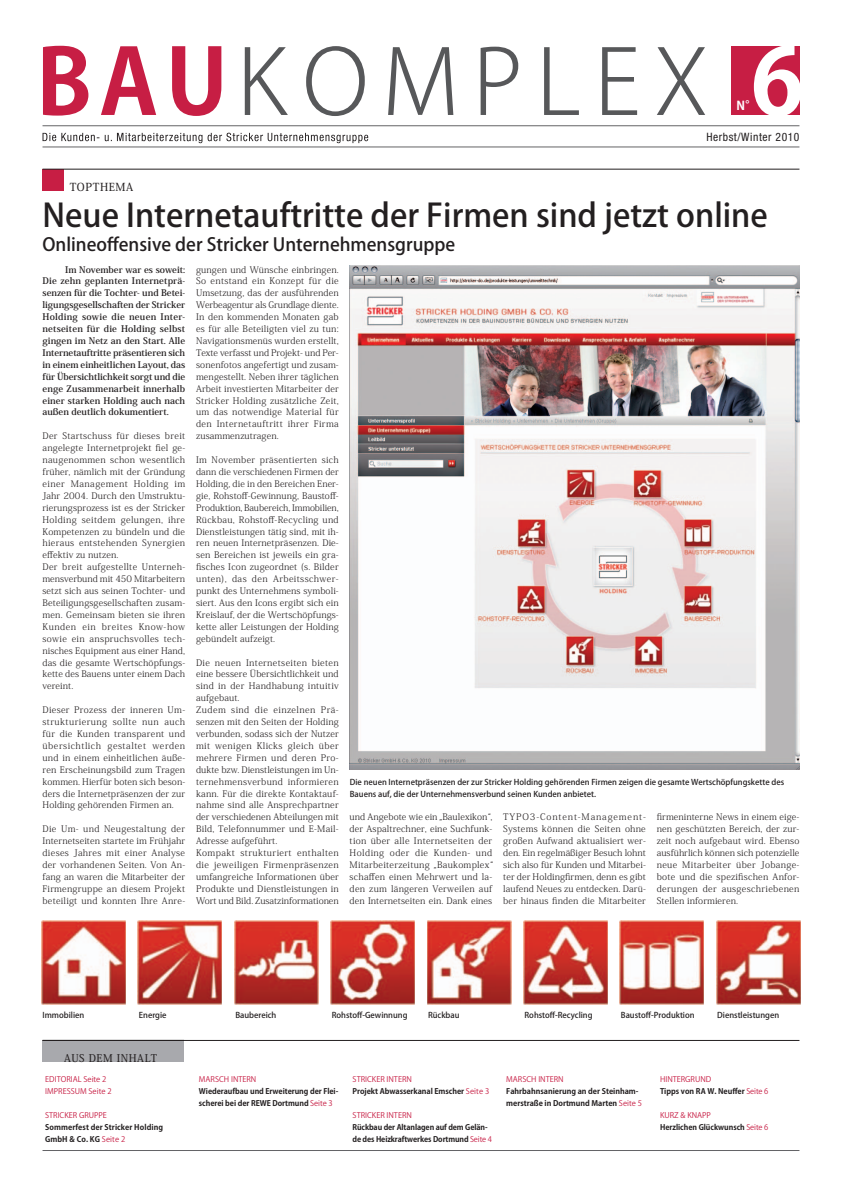
<style>
.page{position:relative;width:842px;height:1191px;background:#fff}
.page>*{position:absolute;margin:0;border:0;box-sizing:border-box;transform-origin:0 0}
.t1{font:92.8px "Koz Go Pro Bold 90 msp RKSJ H";color:#fff}
.t2{font:89.3px "Koz Go Pro Light 90 msp RKSJ H";letter-spacing:.15em;color:#57585a}
.t3{font:32px "Koz Go Pro Medium 90 msp RKSJ H";color:#231f20}
.t4{font:18px "Koz Go Pro Medium 90 msp RKSJ H";color:#231f20}
.t5{font:12.1px "Koz Go Pro Bold 90 msp RKSJ H";color:#fff}
.t6{font:condensed 11.5px "Helvetica Neue";letter-spacing:.05em;color:#231f20}
.t7{font:11px "Koz Min Pro Medium 90 msp RKSJ H";letter-spacing:.05em;color:#231f20}
.t8{font:10.6px "Koz Min Pro Medium 90 msp RKSJ H";letter-spacing:.05em;color:#231f20}
.t9{font:9px/11.9px "Koz Min Pro Light 90 msp RKSJ H";letter-spacing:.02em;color:#231f20;text-align:justify}
.t10{font:9px/11.9px "Koz Min Pro Bold 90 msp RKSJ H";color:#231f20;text-align:justify}
.t11{font:8px/11.9px "Koz Go Pro Medium 90 msp RKSJ H";color:#231f20}
.t12{font:7.7px/11.9px "Koz Go Pro Bold 90 msp RKSJ H";letter-spacing:-.005em;color:#231f20}
.t13{font:7.7px/11.9px "Koz Go Pro Regular 90 msp RKSJ H";color:#c71e44}
.s1{font-family:"Koz Go Pro Bold 90 msp RKSJ H";color:#c71e44}
.s2{font-family:"Koz Go Pro Regular 90 msp RKSJ H";color:#c71e44}
</style>
<div class="page">
<hr style="left:43px;top:147px;width:756px;height:1px;background:#636366">
<hr style="left:43px;top:125px;width:756px;height:1px;background:#636366">
<div style="left:43px;top:169px;width:21px;height:22px;background:#c71e44"></div>
<div style="left:731px;top:46px;width:68px;height:69px;background:#c71e44"></div>
<svg style="left:43px;top:133px;width:325px;height:10px"></svg>
<hr style="left:43px;top:169px;width:756px;height:1px;background:#231f20">
<hr style="left:43px;top:1150px;width:756px;height:1px;background:#636366">
<div style="left:43px;top:1040px;width:141px;height:22px;background:#a8a9ad"></div>
<hr style="left:43px;top:1040px;width:756px;height:1px;background:#231f20">
<img style="left:716px;top:921px;width:84px;height:84px">
<img style="left:41px;top:921px;width:84px;height:84px">
<img style="left:138px;top:921px;width:84px;height:84px">
<img style="left:331px;top:921px;width:84px;height:84px">
<img style="left:620px;top:921px;width:84px;height:84px">
<img style="left:523px;top:921px;width:84px;height:84px">
<img style="left:427px;top:921px;width:84px;height:84px">
<img style="left:234px;top:921px;width:84px;height:84px">
<img style="left:350px;top:265px;width:449px;height:505px">
<h2 class="t2" style="left:36px;top:48px;width:673px"><span class="s1">BAU</span>KOMPLEX</h2>
<h1 class="t1" style="left:751px;top:46px;width:55px">6</h1>
<h3 class="t5" style="left:737px;top:101px;width:22px">N°</h3>
<p class="t7" style="left:70px;top:182px;width:65px">TOPTHEMA</p>
<p class="t6" style="left:706px;top:133px;width:95px">Herbst/Winter 2010</p>
<h3 class="t3" style="left:43px;top:203px;width:727px">Neue Internetauftritte der Firmen sind jetzt online</h3>
<h3 class="t4" style="left:43px;top:238px;width:414px">Onlineoffensive der Stricker Unternehmensgruppe</h3>
<p class="t10" style="left:43px;top:264px;width:144px;text-indent:23px">Im November war es soweit:<br>Die zehn geplanten Internetprä&shy;senzen für die Tochter- und Betei&shy;ligungsgesellschaften der Stricker Holding sowie die neuen Inter&shy;netseiten für die Holding selbst gingen im Netz an den Start. Alle Internetauftritte präsentieren sich in einem einheitlichen Layout, das für Übersichtlichkeit sorgt und die enge Zusammenarbeit innerhalb einer starken Holding auch nach außen deutlich dokumentiert.</p>
<p class="t9" style="left:43px;top:431px;width:144px;text-align:left">Der Startschuss für dieses breit angelegte Internetprojekt fiel ge&shy;naugenommen schon wesentlich früher, nämlich mit der Gründung einer Management Holding im<br>Jahr 2004. Durch den Umstruktu&shy;rierungsprozess ist es der Stricker<br>Holding seitdem gelungen, ihre<br>Kompetenzen zu bündeln und die hieraus entstehenden Synergien effektiv zu nutzen.<br>Der breit aufgestellte Unterneh&shy;mensverbund mit 450 Mitarbeitern setzt sich aus seinen Tochter- und<br>Beteiligungsgesellschaften zusam&shy;men. Gemeinsam bieten sie ihren<br>Kunden ein breites Know-how sowie ein anspruchsvolles tech&shy;nisches Equipment aus einer Hand, das die gesamte Wertschöpfungs&shy;kette des Bauens unter einem Dach vereint.</p>
<p class="t9" style="left:43px;top:705px;width:144px">Dieser Prozess der inneren Um&shy;strukturierung sollte nun auch für die Kunden transparent und übersichtlich gestaltet werden und in einem einheitlichen äuße&shy;ren Erscheinungsbild zum Tragen kommen. Hierfür boten sich beson&shy;ders die Internetpräsenzen der zur Holding gehörenden Firmen an.</p>
<p class="t9" style="left:43px;top:824px;width:144px">Die Um- und Neugestaltung der Internetseiten startete im Frühjahr dieses Jahres mit einer Analyse der vorhandenen Seiten. Von An&shy;fang an waren die Mitarbeiter der Firmengruppe an diesem Projekt beteiligt und konnten Ihre Anre-</p>
<p class="t9" style="left:196px;top:264px;width:144px">gungen und Wünsche einbringen.<br>So entstand ein Konzept für die Umsetzung, das der ausführenden Werbeagentur als Grundlage diente.<br>In den kommenden Monaten gab es für alle Beteiligten viel zu tun:<br>Navigationsmenüs wurden erstellt, Texte verfasst und Projekt- und Per&shy;sonenfotos angefertigt und zusam&shy;mengestellt. Neben ihrer täglichen Arbeit investierten Mitarbeiter der Stricker Holding zusätzliche Zeit, um das notwendige Material für den Internetauftritt ihrer Firma zusammenzutragen.</p>
<p class="t9" style="left:196px;top:455px;width:144px">Im November präsentierten sich dann die verschiedenen Firmen der Holding, die in den Bereichen Ener&shy;gie, Rohstoff-Gewinnung, Baustoff-Produktion, Baubereich, Immobilien, Rückbau, Rohstoff-Recycling und Dienstleistungen tätig sind, mit ih&shy;ren neuen Internetpräsenzen. Die&shy;sen Bereichen ist jeweils ein gra&shy;fisches Icon zugeordnet (s. Bilder unten), das den Arbeitsschwer&shy;punkt des Unternehmens symboli&shy;siert. Aus den Icons ergibt sich ein Kreislauf, der die Wertschöpfungs&shy;kette aller Leistungen der Holding gebündelt aufzeigt.</p>
<p class="t9" style="left:196px;top:657px;width:144px;text-align:left">Die neuen Internetseiten bieten eine bessere Übersichtlichkeit und sind in der Handhabung intuitiv aufgebaut.<br>Zudem sind die einzelnen Prä&shy;senzen mit den Seiten der Holding verbunden, sodass sich der Nutzer mit wenigen Klicks gleich über mehrere Firmen und deren Pro&shy;dukte bzw. Dienstleistungen im Un&shy;ternehmensverbund informieren kann. Für die direkte Kontaktauf&shy;nahme sind alle Ansprechpartner der verschiedenen Abteilungen mit<br>Bild, Telefonnummer und E-Mail-<br>Adresse aufgeführt.<br>Kompakt strukturiert enthalten die jeweiligen Firmenpräsenzen umfangreiche Informationen über<br>Produkte und Dienstleistungen in<br>Wort und Bild. Zusatzinformationen</p>
<p class="t11" style="left:350px;top:776px;width:436px">Die neuen Internetpräsenzen der zur Stricker Holding gehörenden Firmen zeigen die gesamte Wertschöpfungskette des<br>Bauens auf, die der Unternehmensverbund seinen Kunden anbietet.</p>
<p class="t9" style="left:350px;top:812px;width:145px">und Angebote wie ein „Baulexikon“, der Aspaltrechner, eine Suchfunk&shy;tion über alle Internetseiten der Holding oder die Kunden- und Mitarbeiterzeitung „Baukomplex“ schaffen einen Mehrwert und la&shy;den zum längeren Verweilen auf den Internetseiten ein. Dank eines</p>
<p class="t9" style="left:503px;top:812px;width:144px">TYPO3-Content-Management-Systems können die Seiten ohne großen Aufwand aktualisiert wer&shy;den. Ein regelmäßiger Besuch lohnt sich also für Kunden und Mitarbei&shy;ter der Holdingfirmen, denn es gibt laufend Neues zu entdecken. Darü&shy;ber hinaus finden die Mitarbeiter</p>
<p class="t9" style="left:657px;top:812px;width:144px">firmeninterne News in einem eige&shy;nen geschützten Bereich, der zur&shy;zeit noch aufgebaut wird. Ebenso ausführlich können sich potenzielle neue Mitarbeiter über Jobange&shy;bote und die spezifischen Anfor&shy;derungen der ausgeschriebenen Stellen informieren.</p>
<p class="t11" style="left:43px;top:1009px;width:43px">Immobilien</p>
<p class="t11" style="left:235px;top:1009px;width:43px">Baubereich</p>
<p class="t11" style="left:332px;top:1009px;width:77px">Rohstoff-Gewinnung</p>
<p class="t11" style="left:139px;top:1009px;width:29px">Energie</p>
<p class="t11" style="left:428px;top:1009px;width:33px">Rückbau</p>
<p class="t11" style="left:524px;top:1009px;width:70px">Rohstoff-Recycling</p>
<p class="t11" style="left:621px;top:1009px;width:75px">Baustoff-Produktion</p>
<p class="t11" style="left:717px;top:1009px;width:63px">Dienstleistungen</p>
<p class="t8" style="left:64px;top:1054px;width:95px">AUS DEM INHALT</p>
<p class="t13" style="left:45px;top:1074px;width:68px">EDITORIAL Seite 2<br>IMPRESSUM Seite 2</p>
<p class="t13" style="left:45px;top:1110px;width:63px">STRICKER GRUPPE</p>
<p class="t12" style="left:45px;top:1122px;width:119px">Sommerfest der Stricker Holding<br>GmbH &amp; Co. KG <span class="s2">Seite 2</span></p>
<p class="t13" style="left:199px;top:1074px;width:59px">MARSCH INTERN</p>
<p class="t12" style="left:199px;top:1086px;width:141px">Wiederaufbau und Erweiterung der Flei&shy;scherei bei der REWE Dortmund <span class="s2">Seite 3</span></p>
<p class="t13" style="left:353px;top:1074px;width:61px">STRICKER INTERN</p>
<p class="t12" style="left:352px;top:1086px;width:138px">Projekt Abwasserkanal Emscher <span class="s2">Seite 3</span></p>
<p class="t13" style="left:353px;top:1110px;width:61px">STRICKER INTERN</p>
<p class="t12" style="left:352px;top:1122px;width:141px">Rückbau der Altanlagen auf dem Gelän&shy;de des Heizkraftwerkes Dortmund <span class="s2">Seite 4</span></p>
<p class="t13" style="left:506px;top:1074px;width:59px">MARSCH INTERN</p>
<p class="t12" style="left:506px;top:1086px;width:137px">Fahrbahnsanierung an der Steinham&shy;merstraße in Dortmund Marten <span class="s2">Seite 5</span></p>
<p class="t13" style="left:660px;top:1074px;width:53px">HINTERGRUND</p>
<p class="t12" style="left:660px;top:1086px;width:110px">Tipps von RA W. Neuffer <span class="s2">Seite 6</span></p>
<p class="t13" style="left:660px;top:1110px;width:52px">KURZ &amp; KNAPP</p>
<p class="t12" style="left:660px;top:1122px;width:110px">Herzlichen Glückwunsch <span class="s2">Seite 6</span></p>
</div>
